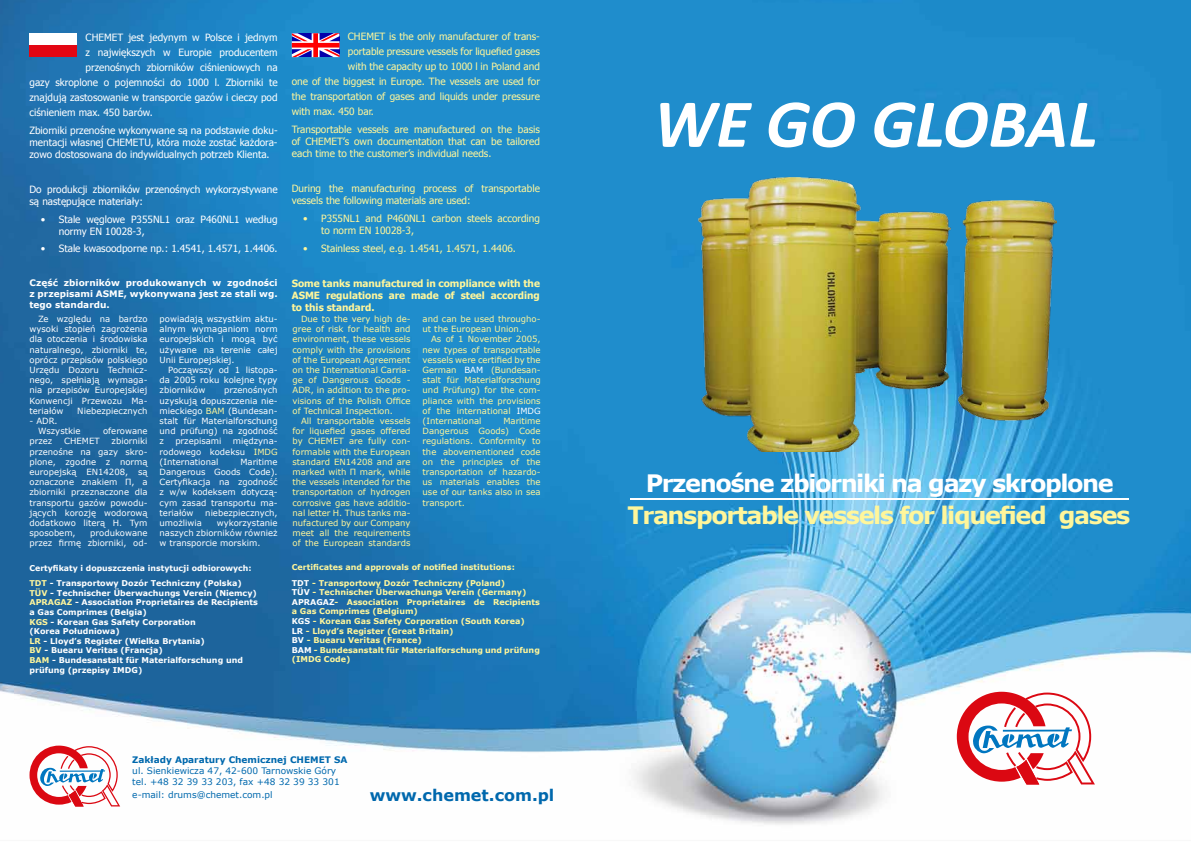
<style>
.page{position:relative;width:1191px;height:842px;background:#fff}
.page>*{position:absolute;margin:0;border:0;box-sizing:border-box;transform-origin:0 0}
.t1{font:italic 700 69px "Calibri";color:#fff}
.t2{font:700 24px "Verdana";letter-spacing:-.06em;color:#fff69b}
.t3{font:700 24px "Verdana";letter-spacing:-.06em;color:#fff}
.t4{font:700 16px "Verdana";color:#0068ad}
.t5{font:10px/12px "Tahoma";color:#fff69b}
.t6{font:10px/12px "Tahoma";color:#fff}
.t7{font:700 10px/12px "Tahoma";color:#fff69b;text-align:justify}
.t8{font:9px/10.8px "Verdana";color:#0068ad}
.t9{font:700 9px/10.8px "Verdana";color:#fff;text-align:justify}
.t10{font:700 9px "Verdana";color:#0068ad}
.t11{font:8.5px/10.2px "Verdana";color:#fff;text-align:justify}
.t12{font:8.5px/10.2px "Verdana";color:#fff69b;text-align:justify}
.t13{font:700 8px/9.6px "Verdana";color:#fff}
.t14{font:700 8px/9.6px "Verdana";color:#fff69b}
.s1{color:#fff69b}
.s2{color:#fff}
</style>
<div class="page">
<img style="left:0;top:0;width:1191px;height:825px">
<svg style="left:956px;top:692px;width:139px;height:92px"></svg>
<svg style="left:30px;top:746px;width:90px;height:60px"></svg>
<img style="left:698px;top:178px;width:358px;height:274px">
<hr style="left:630px;top:498px;width:499px;height:2px;background:#fff">
<svg style="left:292px;top:33px;width:47px;height:24px"></svg>
<div style="left:30px;top:33px;width:47px;height:24px;background:#fff"></div>
<div style="left:30px;top:45px;width:47px;height:12px;background:#e30613"></div>
<p class="t6" style="left:86px;top:31px;width:193px">CHEMET jest jedynym w Polsce i jednym</p>
<p class="t6" style="left:86px;top:46px;width:193px">z największych w Europie producentem</p>
<p class="t6" style="left:86px;top:61px;width:193px">przenośnych zbiorników ciśnieniowych na</p>
<p class="t6" style="left:30px;top:76px;width:250px">gazy skroplone o pojemności do 1000 l. Zbiorniki te</p>
<p class="t6" style="left:30px;top:91px;width:250px">znajdują zastosowanie w transporcie gazów i cieczy pod</p>
<p class="t6" style="left:30px;top:106px;width:125px">ciśnieniem max. 450 barów.</p>
<p class="t6" style="left:30px;top:124px;width:250px;text-align:justify">Zbiorniki przenośne wykonywane są na podstawie doku&shy;mentacji własnej CHEMETU, która może zostać każdora&shy;zowo dostosowana do indywidualnych potrzeb Klienta.</p>
<p class="t6" style="left:30px;top:183px;width:250px">Do produkcji zbiorników przenośnych wykorzystywane są następujące materiały:</p>
<p class="t6" style="left:59px;top:213px;width:220px;text-indent:-18px">• Stale węglowe P355NL1 oraz P460NL1 według normy EN 10028-3,</p>
<p class="t6" style="left:41px;top:242px;width:238px">• Stale kwasoodporne np.: 1.4541, 1.4571, 1.4406.</p>
<p class="t9" style="left:30px;top:278px;width:250px">Część zbiorników produkowanych w zgodności z przepisami ASME, wykonywana jest ze stali wg. tego standardu.</p>
<p class="t11" style="left:30px;top:314px;width:120px;text-indent:8px">Ze względu na bardzo wysoki stopień zagrożenia dla otoczenia i środowiska naturalnego, zbiorniki te, oprócz przepisów polskiego Urzędu Dozoru Technicz&shy;nego, spełniają wymaga&shy;nia przepisów Europejskiej Konwencji Przewozu Ma&shy;teriałów</p>
<p class="t11" style="left:160px;top:314px;width:120px">powiadają wszystkim aktu&shy;alnym wymaganiom norm europejskich i mogą być używane na terenie całej Unii Europejskiej.</p>
<p class="t11" style="left:160px;top:365px;width:120px;text-indent:8px">Począwszy od 1 listopa&shy;da 2005 roku kolejne typy zbiorników</p>
<p class="t11" style="left:160px;top:385px;width:120px;text-indent:65px">przenośnych uzyskują dopuszczenia nie&shy;mieckiego <span class="s1">BAM</span> (Bundesan&shy;stalt für Materialforschung und prüfung) na zgodność z</p>
<p class="t11" style="left:77px;top:405px;width:72px">Niebezpiecznych</p>
<p class="t11" style="left:38px;top:416px;width:44px;text-indent:-8px">- ADR.<br>Wszystkie</p>
<p class="t11" style="left:103px;top:426px;width:46px">oferowane</p>
<p class="t11" style="left:30px;top:436px;width:24px">przez</p>
<p class="t11" style="left:64px;top:436px;width:37px">CHEMET</p>
<p class="t11" style="left:30px;top:436px;width:120px;text-indent:82px">zbiorniki przenośne na gazy skro&shy;plone, zgodne z normą europejską EN14208, są oznaczone znakiem Π, a zbiorniki przeznaczone dla transportu gazów powodu&shy;jących korozję wodorową dodatkowo literą H. Tym sposobem,</p>
<p class="t11" style="left:160px;top:436px;width:120px;text-indent:73px">międzyna&shy;rodowego kodeksu <span class="s1">IMDG </span>(International</p>
<p class="t11" style="left:175px;top:436px;width:48px">przepisami</p>
<p class="t11" style="left:160px;top:456px;width:120px;text-indent:81px">Maritime Dangerous Goods Code).<br>Certyfikacja na zgodność z w/w kodeksem dotyczą&shy;cym zasad transportu ma&shy;teriałów</p>
<p class="t11" style="left:205px;top:507px;width:74px">niebezpiecznych,</p>
<p class="t11" style="left:160px;top:518px;width:120px;text-indent:57px">wykorzystanie naszych zbiorników również w transporcie morskim.</p>
<p class="t13" style="left:30px;top:560px;width:223px;line-height:15.3px">Certyfikaty i dopuszczenia instytucji odbiorowych:<br><span class="s1">TDT</span> - Transportowy Dozór Techniczny (Polska)</p>
<p class="t13" style="left:30px;top:588px;width:230px"><span class="s1">TÜV</span> - Technischer Überwachungs Verein (Niemcy)<br><span class="s1">APRAGAZ</span> - Association Proprietaires de Recipients a Gas Comprimes (Belgia)<br><span class="s1">KGS</span> - Korean Gas Safety Corporation<br>(Korea Południowa)<br><span class="s1">LR</span> - Lloyd’s Register (Wielka Brytania)<br><span class="s1">BV</span> - Buearu Veritas (Francja)<br><span class="s1">BAM</span> - Bundesanstalt für Materialforschung und prüfung (przepisy IMDG)</p>
<p class="t11" style="left:160px;top:518px;width:44px">umożliwia</p>
<p class="t11" style="left:30px;top:528px;width:120px;text-align:right">produkowane<br>przez firmę zbiorniki, od-</p>
<p class="t5" style="left:348px;top:30px;width:193px">CHEMET is the only manufacturer of trans-</p>
<p class="t5" style="left:348px;top:45px;width:193px">portable pressure vessels for liquefied gases</p>
<p class="t5" style="left:348px;top:60px;width:193px">with the capacity up to 1000 l in Poland and</p>
<p class="t5" style="left:292px;top:75px;width:250px">one of the biggest in Europe. The vessels are used for</p>
<p class="t5" style="left:292px;top:90px;width:250px">the transportation of gases and liquids under pressure</p>
<p class="t5" style="left:292px;top:105px;width:84px">with max. 450 bar.</p>
<p class="t5" style="left:292px;top:123px;width:250px;text-align:justify">Transportable vessels are manufactured on the basis of CHEMET’s own documentation that can be tailored each time to the customer’s individual needs.</p>
<p class="t5" style="left:292px;top:182px;width:250px">During the manufacturing process of transportable vessels the following materials are used:</p>
<p class="t5" style="left:321px;top:212px;width:220px;text-indent:-18px">• P355NL1 and P460NL1 carbon steels according to norm EN 10028-3,</p>
<p class="t5" style="left:303px;top:242px;width:214px">• Stainless steel, e.g. 1.4541, 1.4571, 1.4406.</p>
<p class="t7" style="left:292px;top:277px;width:250px">Some tanks manufactured in compliance with the ASME regulations are made of steel according to this standard.</p>
<p class="t12" style="left:292px;top:314px;width:120px;text-indent:8px">Due to the very high de&shy;gree of risk for health and environment, these vessels comply with the provisions of the European Agreement on the International Carria&shy;ge of Dangerous Goods - ADR, in addition to the pro&shy;visions of the Polish Office of Technical Inspection.</p>
<p class="t12" style="left:292px;top:416px;width:120px;text-indent:8px">All transportable vessels for liquefied gases offered by CHEMET are fully con&shy;formable with the European standard EN14208 and are marked with Π mark, while the vessels intended for the transportation of hydrogen corrosive gas have additio&shy;nal letter H. Thus tanks ma&shy;nufactured by our Company meet all the requirements of the European standards</p>
<p class="t12" style="left:422px;top:314px;width:120px">and can be used througho&shy;ut the European Union.</p>
<p class="t12" style="left:422px;top:334px;width:120px;text-indent:8px">As of 1 November 2005, new types of transportable vessels were certified by the German <span class="s2">BAM</span> (Bundesan&shy;stalt für Materialforschung und Prüfung) for the com&shy;pliance with the provisions of the international <span class="s2">IMDG </span>(International</p>
<p class="t12" style="left:422px;top:416px;width:120px;text-indent:81px">Maritime Dangerous Goods) Code regulations. Conformity to the abovementioned code on the principles of the transportation of hazardo&shy;us materials enables the use of our tanks also in sea transport.</p>
<p class="t14" style="left:292px;top:559px;width:224px;line-height:15.3px">Certificates and approvals of notified institutions:<br><span class="s2">TDT</span> - Transportowy Dozór Techniczny (Poland)</p>
<p class="t14" style="left:292px;top:587px;width:250px"><span class="s2">TÜV</span> - Technischer Überwachungs Verein (Germany)<br><span class="s2">APRAGAZ</span>- Association Proprietaires de Recipients a Gas Comprimes (Belgium)<br><span class="s2">KGS</span> - Korean Gas Safety Corporation (South Korea)<br><span class="s2">LR</span> - Lloyd’s Register (Great Britain)<br><span class="s2">BV</span> - Buearu Veritas (France)<br><span class="s2">BAM</span> - Bundesanstalt für Materialforschung und prüfung (IMDG Code)</p>
<p class="t10" style="left:132px;top:754px;width:217px">Zakłady Aparatury Chemicznej CHEMET SA</p>
<p class="t8" style="left:132px;top:765px;width:209px">ul. Sienkiewicza 47, 42-600 Tarnowskie Góry tel. +48 32 39 33 203, fax +48 32 39 33 301</p>
<p class="t8" style="left:132px;top:789px;width:142px">e-mail: drums@chemet.com.pl</p>
<h3 class="t4" style="left:370px;top:784px;width:186px">www.chemet.com.pl</h3>
<h1 class="t1" style="left:653px;top:80px;width:445px">WE GO GLOBAL</h1>
<h2 class="t3" style="left:645px;top:466px;width:470px">Przenośne zbiorniki na gazy skroplone</h2>
<h2 class="t2" style="left:627px;top:498px;width:504px">Transportable vessels for liquefied gases</h2>
</div>
